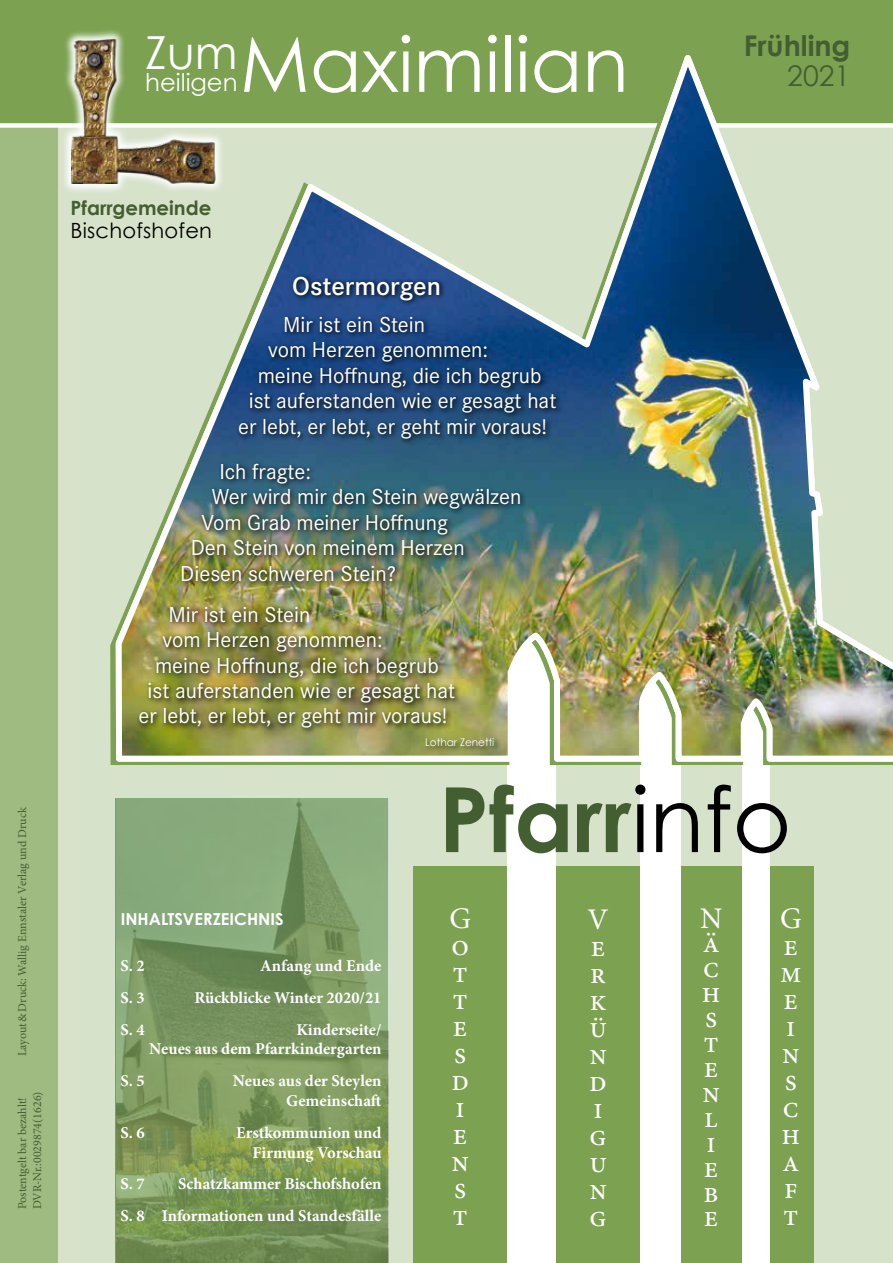
<style>
.page{position:relative;width:893px;height:1263px;background:#fff}
.page>*{position:absolute;margin:0;border:0;box-sizing:border-box;transform-origin:0 0}
.t1{font:700 90px "Century Gothic";color:#435e30}
.t2{font:76.05px "Century Gothic";color:#fff}
.t3{font:45.6px "Century Gothic";color:#fff}
.t4{font:30px/27px "Minion Pro";color:#fff}
.t5{font:700 28.5px "Century Gothic";color:#435e30}
.t6{font:28.5px "Century Gothic";color:#435e30}
.t7{font:600 27px "Corporate S";color:#fff}
.t8{font:24.3px "Century Gothic";color:#fff}
.t9{font:22.5px "Corporate S";color:#fff}
.t10{font:21px "Century Gothic";letter-spacing:.01em;color:#000}
.t11{font:700 19.65px "Century Gothic";color:#435e30}
.t12{font:700 16.5px/19.8px "Minion Pro";color:#fff;text-align:right}
.t13{font:700 16.5px "Century Gothic";color:#fff}
.t14{font:12px "Minion Pro";color:#435e30}
.t15{font:10.5px "Century Gothic";color:#fff}
.s1{font-weight:400;color:#000}
</style>
<div class="page">
<div style="left:0;top:125px;width:893px;height:1138px;background:#d7e2cb"></div>
<div style="left:0;top:125px;width:58px;height:1138px;background:#9fbb81"></div>
<div style="left:0;top:0;width:893px;height:126px;background:#7ba151"></div>
<div style="left:0;top:123px;width:893px;height:5px;background:#fff"></div>
<div style="left:413px;top:867px;width:400px;height:396px;background:#7ba151"></div>
<div style="left:742px;top:631px;width:28px;height:632px;background:#fff"></div>
<div style="left:640px;top:631px;width:40px;height:632px;background:#fff"></div>
<div style="left:508px;top:631px;width:48px;height:632px;background:#fff"></div>
<img style="left:117px;top:799px;width:271px;height:464px">
<svg style="left:61px;top:34px;width:46px;height:157px"></svg>
<img style="left:72px;top:30px;width:51px;height:153px">
<img style="left:113px;top:41px;width:780px;height:724px">
<img style="left:136px;top:603px;width:325px;height:132px">
<svg style="left:236px;top:273px;width:326px;height:172px;background:#2d527d"></svg>
<img style="left:179px;top:460px;width:348px;height:128px">
<div style="left:424px;top:737px;width:77px;height:16px;background:#000;opacity:.75"></div>
<h3 class="t3" style="left:145px;top:25px;width:94px">Zum</h3>
<p class="t8" style="left:145px;top:68px;width:94px">heiligen</p>
<h2 class="t2" style="left:240px;top:18px;width:390px">Maximilian</h2>
<p class="t5" style="left:744px;top:28px;width:108px">Frühling</p>
<p class="t6" style="left:787px;top:59px;width:65px">2021</p>
<p class="t14" style="left:14px;top:1056px;width:250px;rotate:-90deg">Layout&amp;Druck: Wallig Ennstaler Verlag und Druck</p>
<p class="t14" style="left:29px;top:1209px;width:119px;rotate:-90deg">DVR-Nr.:0029874(1626)</p>
<p class="t14" style="left:14px;top:1209px;width:113px;rotate:-90deg">Postentgelt bar bezahlt!</p>
<p class="t11" style="left:71px;top:196px;width:142px">Pfarrgemeinde</p>
<p class="t10" style="left:71px;top:217px;width:143px">Bischofshofen</p>
<p class="t7" style="left:292px;top:271px;width:150px">Ostermorgen</p>
<p class="t9" style="left:283px;top:311px;width:143px">Mir ist ein Stein</p>
<p class="t9" style="left:268px;top:337px;width:222px">vom Herzen genommen:</p>
<p class="t9" style="left:258px;top:362px;width:285px">meine Hoffnung, die ich begrub</p>
<p class="t9" style="left:249px;top:388px;width:309px">ist auferstanden wie er gesagt hat</p>
<p class="t9" style="left:238px;top:413px;width:310px">er lebt, er lebt, er geht mir voraus!</p>
<p class="t9" style="left:219px;top:458px;width:93px">Ich fragte:</p>
<p class="t9" style="left:212px;top:484px;width:311px">Wer wird mir den Stein wegwälzen</p>
<p class="t9" style="left:201px;top:509px;width:248px">Vom Grab meiner Hoffnung</p>
<p class="t9" style="left:191px;top:535px;width:276px">Den Stein von meinem Herzen</p>
<p class="t9" style="left:180px;top:560px;width:217px">Diesen schweren Stein?</p>
<p class="t9" style="left:169px;top:601px;width:143px">Mir ist ein Stein</p>
<p class="t9" style="left:163px;top:627px;width:222px">vom Herzen genommen:</p>
<p class="t9" style="left:155px;top:652px;width:285px">meine Hoffnung, die ich begrub</p>
<p class="t9" style="left:148px;top:678px;width:309px">ist auferstanden wie er gesagt hat</p>
<p class="t9" style="left:139px;top:703px;width:310px">er lebt, er lebt, er geht mir voraus!</p>
<p class="t15" style="left:425px;top:735px;width:71px">Lothar Zenetti</p>
<p class="t13" style="left:121px;top:908px;width:164px">INHALTSVERZEICHNIS</p>
<p class="t12" style="left:120px;top:955px;width:26px">S. 2</p>
<p class="t12" style="left:260px;top:955px;width:123px">Anfang und Ende</p>
<p class="t12" style="left:120px;top:987px;width:26px">S. 3</p>
<p class="t12" style="left:195px;top:987px;width:188px">Rückblicke Winter 2020/21</p>
<p class="t12" style="left:120px;top:1019px;width:26px">S. 4</p>
<p class="t12" style="left:149px;top:1019px;width:234px">Kinderseite/<br>Neues aus dem Pfarrkindergarten</p>
<p class="t12" style="left:120px;top:1071px;width:26px">S. 5</p>
<p class="t12" style="left:233px;top:1071px;width:150px">Neues aus der Steylen<br>Gemeinschaft</p>
<p class="t12" style="left:120px;top:1122px;width:26px">S. 6</p>
<p class="t12" style="left:236px;top:1122px;width:147px">Erstkommunion und<br>Firmung Vorschau</p>
<p class="t12" style="left:120px;top:1174px;width:26px">S. 7</p>
<p class="t12" style="left:120px;top:1168px;width:262px;line-height:31.8px">Schatzkammer Bischofshofen<br>S. 8 Informationen und Standesfälle</p>
<h1 class="t1" style="left:439px;top:763px;width:354px">Pfarr<span class="s1">info</span></h1>
<h3 class="t4" style="left:449px;top:905px;width:23px">G o t t e s d i e n s t</h3>
<h3 class="t4" style="left:587px;top:906px;width:23px">V e r k ü n d i g u n g</h3>
<h3 class="t4" style="left:700px;top:906px;width:24px;line-height:24.9px">N ä c h s t e n l i e b e</h3>
<h3 class="t4" style="left:780px;top:905px;width:23px">G e m e i n s c h a f t</h3>
</div>
